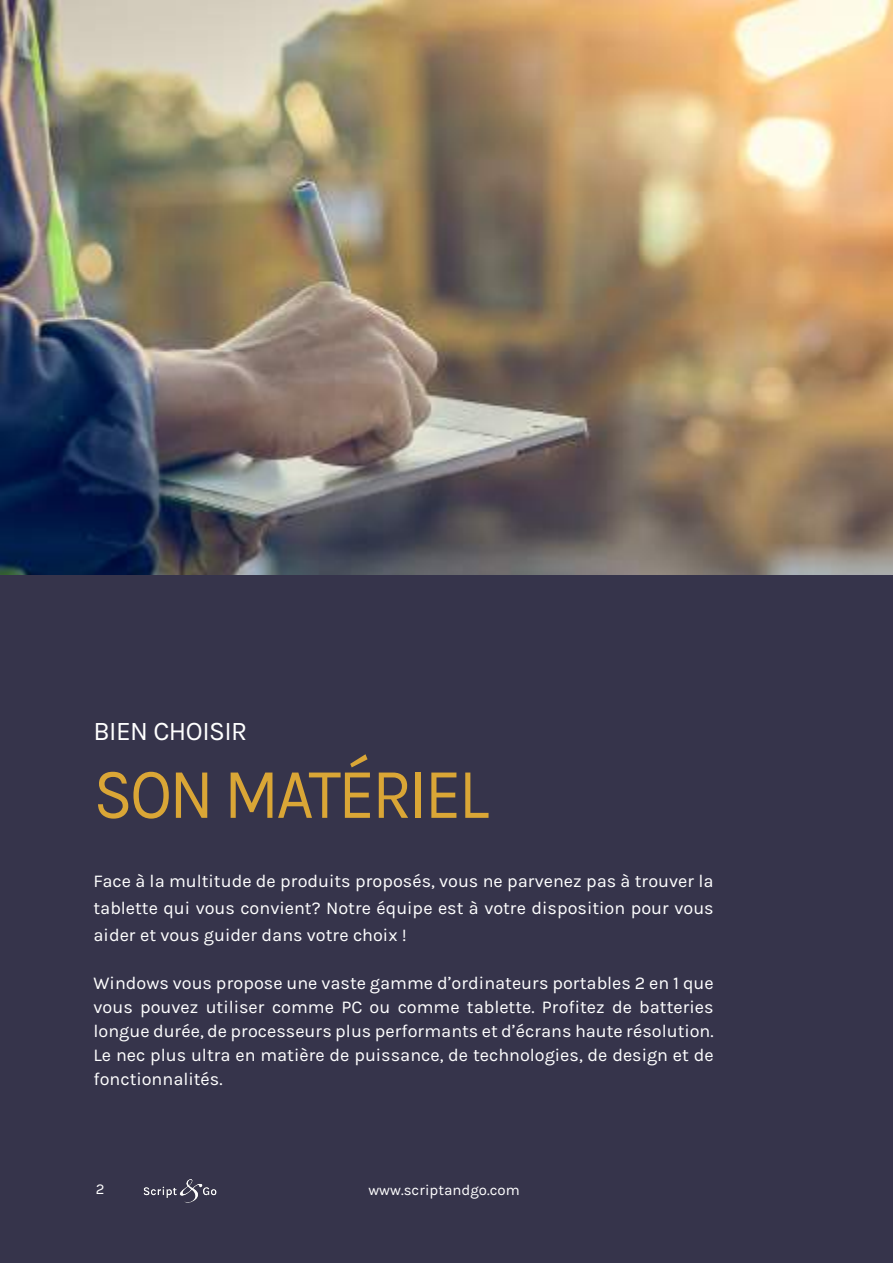
<style>
.page{position:relative;width:893px;height:1263px;background:#fff}
.page>*{position:absolute;margin:0;border:0;box-sizing:border-box;transform-origin:0 0}
.t1{font:72px "Karmilla";letter-spacing:-.04em;color:#daa636;scale:.9 1}
.t2{font:27px "Karmilla";letter-spacing:-.02em;color:#fff}
.t3{font:18px/24px "Karmilla";color:#fff;text-align:justify}
.t4{font:15px "Karmilla";color:#fff}
</style>
<div class="page">
<img style="left:0;top:0;width:893px;height:576px">
<div style="left:0;top:576px;width:893px;height:687px;background:#36344b"></div>
<img style="left:143px;top:1179px;width:74px;height:24px">
<h2 class="t2" style="left:94px;top:715px;width:155px">BIEN CHOISIR</h2>
<h1 class="t1" style="left:94px;top:750px;width:441px">SON MATÉRIEL</h1>
<p class="t3" style="left:94px;top:868px;width:622px;line-height:27px">Face à la multitude de produits proposés, vous ne parvenez pas à trouver la tablette qui vous convient? Notre équipe est à votre disposition pour vous aider et vous guider dans votre choix !</p>
<p class="t3" style="left:94px;top:971px;width:622px">Windows vous propose une vaste gamme d’ordinateurs portables 2 en 1 que vous pouvez utiliser comme PC ou comme tablette. Profitez de batteries longue durée, de processeurs plus performants et d’écrans haute résolution.<br>Le nec plus ultra en matière de puissance, de technologies, de design et de fonctionnalités.</p>
<p class="t4" style="left:96px;top:1180px;width:10px">2</p>
<p class="t4" style="left:368px;top:1180px;width:153px">www.scriptandgo.com</p>
</div>
